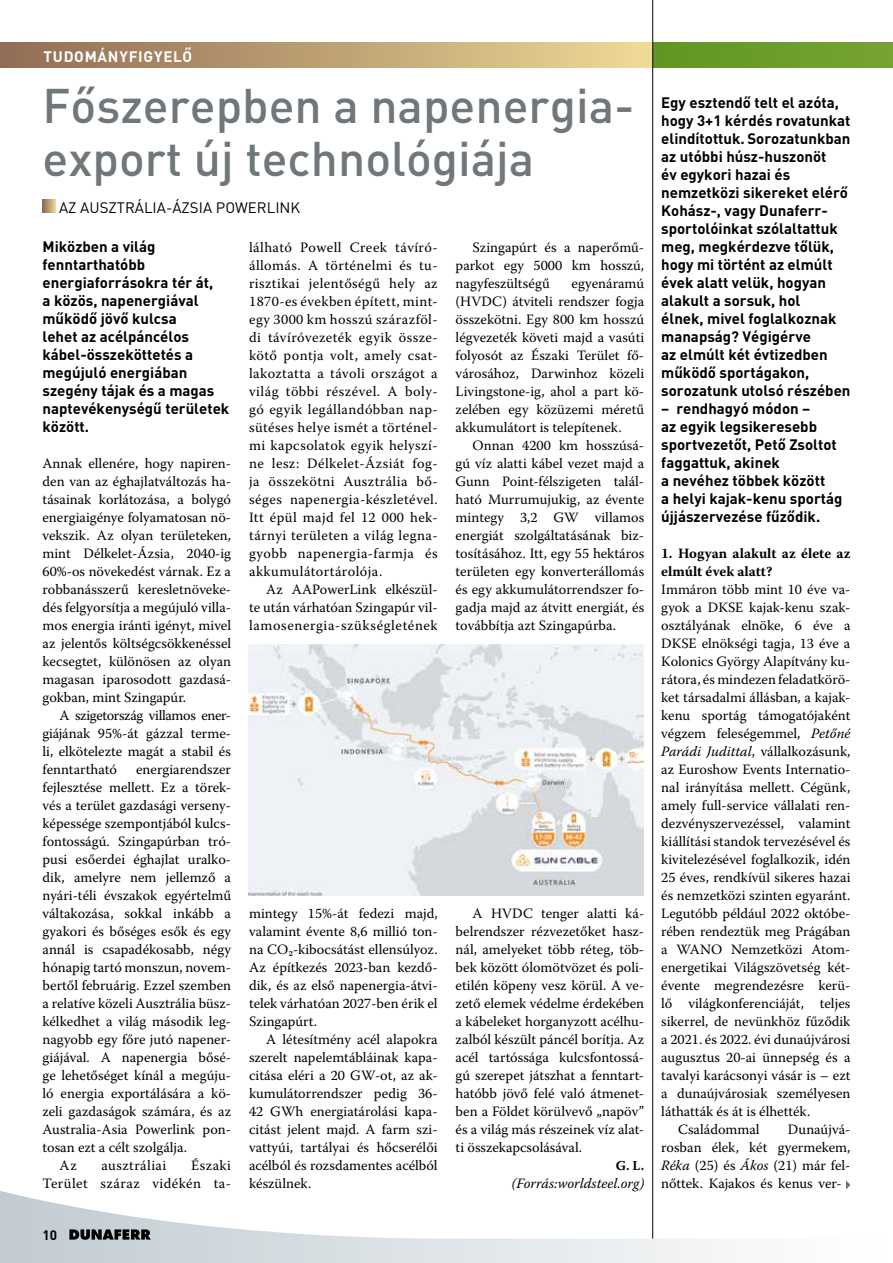
<style>
.page{position:relative;width:893px;height:1263px;background:#fff}
.page>*{position:absolute;margin:0;border:0;box-sizing:border-box;transform-origin:0 0}
.t1{font:500 48px/52.5px "DIN";color:#70777a}
.t2{font:700 15px/18px "DIN";color:#000}
.t3{font:15px "DIN";color:#000}
.t4{font:700 15px "DIN";letter-spacing:.05em;color:#fff}
.t5{font:14.25px/18px "Warnock Pro";color:#000;text-align:justify}
.t6{font:700 14.25px/18px "Warnock Pro";color:#000}
.t7{font:14.25px/18px "Warnock Pro";letter-spacing:.03em;color:#000;text-align:right}
.t8{font:italic 14.25px "Warnock Pro";color:#000}
.t9{font:700 13.5px "Warnock Pro";color:#000}
.t10{font:700 13.5px "DIN";color:#000}
.s1{font-style:italic}
</style>
<div class="page">
<div style="left:653px;top:42px;width:240px;height:26px;background:#6c9c2b"></div>
<div style="left:0;top:42px;width:653px;height:26px;background:linear-gradient(to right,#906b54,#eed995)"></div>
<hr style="left:652px;top:0;width:1px;height:1245px;background:#000">
<svg style="left:846px;top:1180px;width:4px;height:7px"></svg>
<svg style="left:43px;top:200px;width:12px;height:12px"></svg>
<img style="left:249px;top:644px;width:394px;height:251px">
<svg style="left:0;top:1187px;width:849px;height:76px"></svg>
<svg style="left:69px;top:1229px;width:82px;height:11px"></svg>
<p class="t4" style="left:44px;top:46px;width:150px">TUDOMÁNYFIGYELŐ</p>
<h1 class="t1" style="left:43px;top:78px;width:594px">Főszerepben a napenergia&shy;export új technológiája</h1>
<p class="t3" style="left:59px;top:197px;width:243px">AZ AUSZTRÁLIA-ÁZSIA POWERLINK</p>
<p class="t2" style="left:43px;top:237px;width:188px">Miközben a világ fenntarthatóbb energiaforrásokra tér át,<br>a közös, napenergiával működő jövő kulcsa<br>lehet az acélpáncélos kábel-összeköttetés a megújuló energiában szegény tájak és a magas naptevékenységű területek között.</p>
<p class="t5" style="left:43px;top:454px;width:190px">Annak ellenére, hogy napiren&shy;den van az éghajlatváltozás ha&shy;tásainak korlátozása, a bolygó energiaigénye folyamatosan nö&shy;vekszik. Az olyan területeken, mint Délkelet-Ázsia, 2040-ig 60%-os növekedést várnak. Ez a robbanásszerű keresletnöveke&shy;dés felgyorsítja a megújuló villa&shy;mos energia iránti igényt, mivel az jelentős költségcsökkenéssel kecsegtet, különösen az olyan magasan iparosodott gazdasá&shy;gokban, mint Szingapúr.</p>
<p class="t5" style="left:43px;top:706px;width:190px;text-indent:17px">A szigetország villamos ener&shy;giájának 95%-át gázzal terme&shy;li, elkötelezte magát a stabil és fenntartható</p>
<p class="t5" style="left:136px;top:760px;width:96px">energiarendszer</p>
<p class="t5" style="left:43px;top:778px;width:190px">fejlesztése mellett. Ez a törek-</p>
<p class="t5" style="left:43px;top:796px;width:190px">vés a terület gazdasági verseny-</p>
<p class="t5" style="left:43px;top:814px;width:190px">képessége szempontjából kulcs-</p>
<p class="t5" style="left:43px;top:832px;width:190px">fontosságú. Szingapúrban tró-</p>
<p class="t5" style="left:43px;top:850px;width:190px">pusi esőerdei éghajlat uralko-</p>
<p class="t5" style="left:43px;top:868px;width:190px">dik, amelyre nem jellemző a</p>
<p class="t5" style="left:43px;top:886px;width:190px">nyári-téli évszakok egyértelmű</p>
<p class="t5" style="left:43px;top:904px;width:190px">váltakozása, sokkal inkább a</p>
<p class="t5" style="left:43px;top:922px;width:190px">gyakori és bőséges esők és egy</p>
<p class="t5" style="left:43px;top:940px;width:190px">annál is csapadékosabb, négy</p>
<p class="t5" style="left:43px;top:958px;width:190px">hónapig tartó monszun, novem-</p>
<p class="t5" style="left:43px;top:976px;width:190px">bertől februárig. Ezzel szemben</p>
<p class="t5" style="left:43px;top:994px;width:190px">a relatíve közeli Ausztrália büsz-</p>
<p class="t5" style="left:43px;top:1012px;width:190px">kélkedhet a világ második leg-</p>
<p class="t5" style="left:43px;top:1030px;width:190px">nagyobb egy főre jutó napener-</p>
<p class="t5" style="left:43px;top:1048px;width:190px">giájával. A napenergia bősé-</p>
<p class="t5" style="left:43px;top:1066px;width:190px">ge lehetőséget kínál a megúju-</p>
<p class="t5" style="left:43px;top:1084px;width:190px">ló energia exportálására a kö-</p>
<p class="t5" style="left:43px;top:1102px;width:190px">zeli gazdaságok számára, és az</p>
<p class="t5" style="left:43px;top:1120px;width:190px">Australia-Asia Powerlink pon-</p>
<p class="t5" style="left:43px;top:1138px;width:146px">tosan ezt a célt szolgálja.</p>
<p class="t5" style="left:60px;top:1156px;width:19px">Az</p>
<p class="t7" style="left:101px;top:1156px;width:66px">ausztráliai</p>
<p class="t7" style="left:43px;top:1156px;width:190px">Északi<br>Terület száraz vidékén ta-</p>
<p class="t10" style="left:43px;top:1225px;width:16px">10</p>
<p class="t5" style="left:249px;top:238px;width:190px">lálható Powell Creek távíró&shy;állomás. A történelmi és tu&shy;risztikai jelentőségű hely az 1870-es években épített, mint&shy;egy 3000 km hosszú szárazföl&shy;di távíróvezeték egyik össze&shy;kötő pontja volt, amely csat&shy;lakoztatta a távoli országot a világ többi részével. A boly&shy;gó egyik legállandóbban nap&shy;sütéses helye ismét a történel&shy;mi kapcsolatok egyik helyszí&shy;ne lesz: Délkelet-Ázsiát fog&shy;ja összekötni Ausztrália bő&shy;séges napenergia-készletével.<br>Itt épül majd fel 12 000 hek&shy;tárnyi területen a világ legna&shy;gyobb napenergia-farmja és akkumulátortárolója.</p>
<p class="t5" style="left:249px;top:580px;width:190px;text-indent:17px">Az AAPowerLink elkészül&shy;te után várhatóan Szingapúr vil&shy;lamosenergia-szükségletének</p>
<p class="t5" style="left:249px;top:904px;width:190px">mintegy 15%-át fedezi majd, valamint évente 8,6 millió ton&shy;na CO₂-kibocsátást ellensúlyoz.<br>Az építkezés 2023-ban kezdő&shy;dik, és az első napenergia-átvi&shy;telek várhatóan 2027-ben érik el Szingapúrt.</p>
<p class="t5" style="left:249px;top:1030px;width:190px;text-indent:17px">A létesítmény acél alapokra szerelt napelemtábláinak kapa&shy;citása eléri a 20 GW-ot, az ak&shy;kumulátorrendszer pedig 36- 42 GWh energiatárolási kapa&shy;citást jelent majd. A farm szi&shy;vattyúi, tartályai és hőcserélői acélból és rozsdamentes acélból készülnek.</p>
<p class="t5" style="left:456px;top:238px;width:190px;text-indent:17px">Szingapúrt és a naperőmű&shy;parkot egy 5000 km hosszú, nagyfeszültségű</p>
<p class="t5" style="left:456px;top:274px;width:190px;text-indent:116px">egyenáramú (HVDC) átviteli rendszer fogja összekötni. Egy 800 km hosszú légvezeték követi majd a vasúti folyosót az Északi Terület fő&shy;városához, Darwinhoz közeli Livingstone-ig, ahol a part kö&shy;zelében egy közüzemi méretű akkumulátort is telepítenek.</p>
<p class="t5" style="left:456px;top:436px;width:190px;text-indent:17px">Onnan 4200 km hosszúsá&shy;gú víz alatti kábel vezet majd a Gunn Point-félszigeten talál&shy;ható Murrumujukig, az évente mintegy 3,2 GW villamos energiát szolgáltatásának biz&shy;tosításához. Itt, egy 55 hektáros területen egy konverterállomás és egy akkumulátorrendszer fo&shy;gadja majd az átvitt energiát, és továbbítja azt Szingapúrba.</p>
<p class="t5" style="left:456px;top:904px;width:190px;text-indent:17px">A HVDC tenger alatti ká&shy;belrendszer rézvezetőket hasz&shy;nál, amelyeket több réteg, töb&shy;bek között ólomötvözet és poli&shy;etilén köpeny vesz körül. A ve&shy;zető elemek védelme érdekében a kábeleket horganyzott acélhu&shy;zalból készült páncél borítja. Az acél tartóssága kulcsfontossá&shy;gú szerepet játszhat a fenntart&shy;hatóbb jövő felé való átmenet&shy;ben a Földet körülvevő „napöv” és a világ más részeinek víz alat&shy;ti összekapcsolásával.</p>
<p class="t9" style="left:616px;top:1157px;width:30px">G. L.</p>
<p class="t8" style="left:512px;top:1175px;width:134px">(Forrás:worldsteel.org)</p>
<p class="t2" style="left:661px;top:93px;width:191px">Egy esztendő telt el azóta, hogy 3+1 kérdés rovatunkat elindítottuk. Sorozatunkban az utóbbi húsz-huszonöt<br>év egykori hazai és nemzetközi sikereket elérő<br>Kohász-, vagy Dunaferr&shy;sportolóinkat szólaltattuk meg, megkérdezve tőlük, hogy mi történt az elmúlt évek alatt velük, hogyan alakult a sorsuk, hol<br>élnek, mivel foglalkoznak manapság? Végigérve<br>az elmúlt két évtizedben működő sportágakon, sorozatunk utolsó részében</p>
<p class="t2" style="left:661px;top:399px;width:183px">– rendhagyó módon –<br>az egyik legsikeresebb sportvezetőt, Pető Zsoltot faggattuk, akinek<br>a nevéhez többek között<br>a helyi kajak-kenu sportág újjászervezése fűződik.</p>
<p class="t6" style="left:661px;top:544px;width:191px">1. Hogyan alakult az élete az elmúlt évek alatt?</p>
<p class="t5" style="left:661px;top:580px;width:191px">Immáron több mint 10 éve va-</p>
<p class="t5" style="left:661px;top:598px;width:191px">gyok a DKSE kajak-kenu szak-</p>
<p class="t5" style="left:661px;top:616px;width:191px">osztályának elnöke, 6 éve a</p>
<p class="t5" style="left:661px;top:634px;width:191px">DKSE elnökségi tagja, 13 éve a</p>
<p class="t5" style="left:661px;top:652px;width:191px">Kolonics György Alapítvány ku-</p>
<p class="t5" style="left:661px;top:670px;width:191px">rátora, és mindezen feladatkörö-</p>
<p class="t5" style="left:661px;top:688px;width:189px">ket társadalmi állásban, a kajak-</p>
<p class="t5" style="left:661px;top:706px;width:191px">kenu sportág támogatójaként</p>
<p class="t5" style="left:661px;top:724px;width:191px">végzem feleségemmel, <span class="s1">Petőné</span></p>
<p class="t5" style="left:661px;top:742px;width:191px"><span class="s1">Parádi Judittal</span>, vállalkozásunk,</p>
<p class="t5" style="left:661px;top:760px;width:191px">az Euroshow Events Internatio-</p>
<p class="t5" style="left:661px;top:778px;width:191px">nal irányítása mellett. Cégünk,</p>
<p class="t5" style="left:661px;top:796px;width:191px">amely full-service vállalati ren-</p>
<p class="t5" style="left:661px;top:814px;width:191px">dezvényszervezéssel, valamint</p>
<p class="t5" style="left:661px;top:832px;width:191px">kiállítási standok tervezésével és</p>
<p class="t5" style="left:661px;top:850px;width:191px">kivitelezésével foglalkozik, idén</p>
<p class="t5" style="left:661px;top:868px;width:191px">25 éves, rendkívül sikeres hazai</p>
<p class="t5" style="left:661px;top:886px;width:191px">és nemzetközi szinten egyaránt.</p>
<p class="t5" style="left:661px;top:904px;width:191px">Legutóbb például 2022 októbe-</p>
<p class="t5" style="left:661px;top:922px;width:191px">rében rendeztük meg Prágában</p>
<p class="t5" style="left:661px;top:940px;width:191px">a WANO Nemzetközi Atom-</p>
<p class="t5" style="left:661px;top:958px;width:191px">energetikai Világszövetség két-</p>
<p class="t5" style="left:661px;top:976px;width:191px">évente megrendezésre kerü-</p>
<p class="t5" style="left:661px;top:994px;width:191px">lő világkonferenciáját, teljes</p>
<p class="t5" style="left:661px;top:1012px;width:191px">sikerrel, de nevünkhöz fűződik</p>
<p class="t5" style="left:661px;top:1030px;width:191px">a 2021. és 2022. évi dunaújvárosi</p>
<p class="t5" style="left:661px;top:1048px;width:191px">augusztus 20-ai ünnepség és a</p>
<p class="t5" style="left:661px;top:1066px;width:191px">tavalyi karácsonyi vásár is – ezt</p>
<p class="t5" style="left:661px;top:1084px;width:191px">a dunaújvárosiak személyesen</p>
<p class="t5" style="left:661px;top:1102px;width:151px">láthatták és át is élhették.</p>
<p class="t5" style="left:678px;top:1120px;width:83px">Családommal</p>
<p class="t5" style="left:661px;top:1120px;width:191px;text-indent:127px">Dunaújvá&shy;rosban élek, két gyermekem, <span class="s1">Réka</span> (25) és <span class="s1">Ákos</span> (21) már fel&shy;nőttek. Kajakos és kenus ver-</p>
</div>
